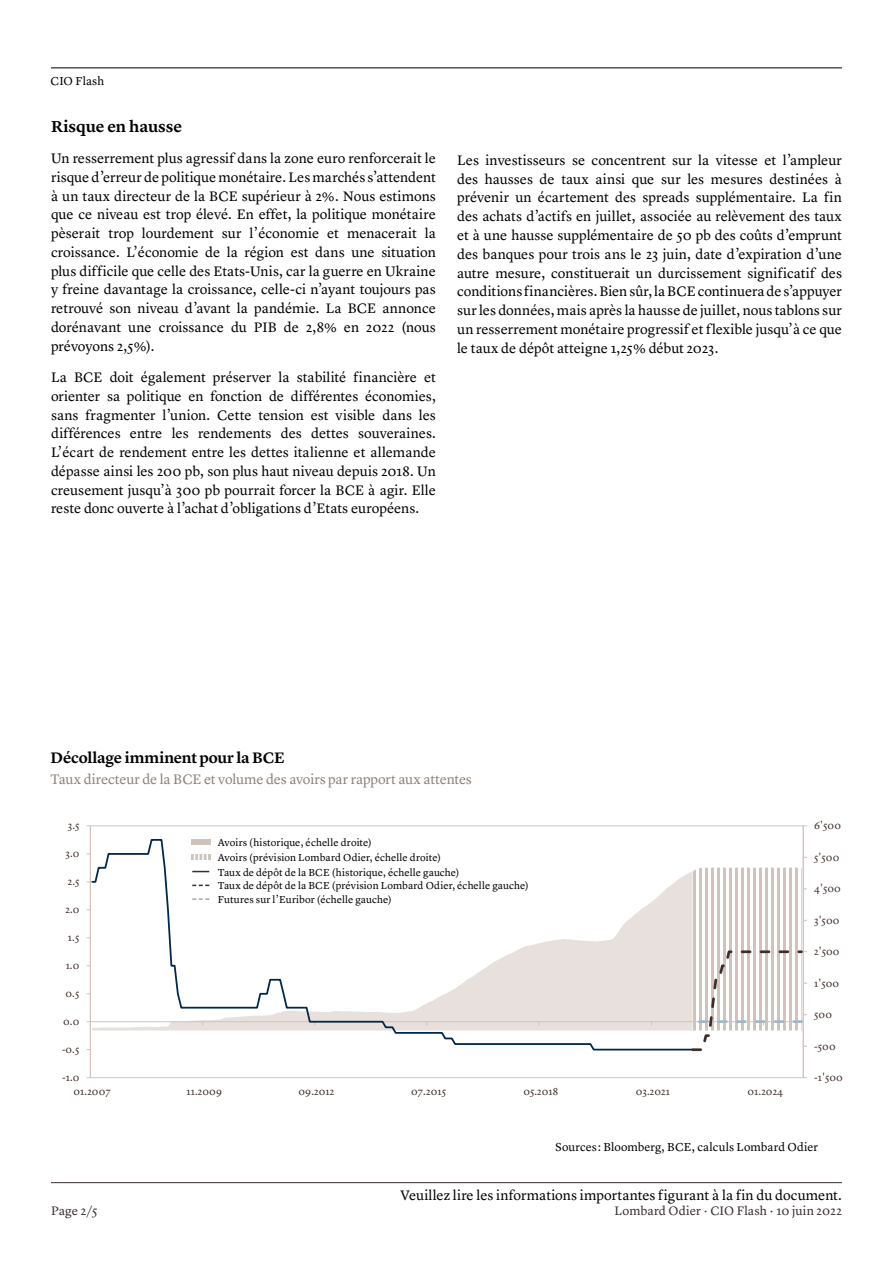
<style>
.page{position:relative;width:893px;height:1263px;background:#fff}
.page>*{position:absolute;margin:0;border:0;box-sizing:border-box;transform-origin:0 0}
.t1{font:600 16.5px "Lyon Text";letter-spacing:-.005em;color:#000}
.t2{font:600 15.75px "Lyon Text";letter-spacing:-.01em;color:#000}
.t3{font:14.25px/18.8px "Lyon Text";color:#000;text-align:justify}
.t4{font:14.25px "Lyon Text";letter-spacing:-.015em;color:#8e8279}
.t5{font:12.75px "Lyon Text";letter-spacing:.005em;color:#372f2d}
.t6{font:12px "Lyon Text";letter-spacing:.005em;color:#000}
.t7{font:10.5px/13.8px "Lyon Text";letter-spacing:.01em;color:#000}
.t8{font:10.5px "Lyon Text";color:#3f2d2a}
</style>
<div class="page">
<hr style="left:51px;top:68px;width:791px;height:1px;background:#000">
<hr style="left:51px;top:1182px;width:791px;height:1px;background:#372f2d">
<hr style="left:803px;top:826px;width:1px;height:252px;background:#d1c3bc">
<hr style="left:90px;top:826px;width:1px;height:252px;background:#d1c3bc">
<svg style="left:91px;top:839px;width:599px;height:212px"></svg>
<svg style="left:690px;top:868px;width:117px;height:184px"></svg>
<p class="t6" style="left:51px;top:72px;width:55px">CIO Flash</p>
<p class="t1" style="left:51px;top:113px;width:133px">Risque en hausse</p>
<p class="t3" style="left:51px;top:148px;width:386px">Un resserrement plus agressif dans la zone euro renforcerait le risque d’erreur de politique monétaire. Les marchés s’attendent à un taux directeur de la BCE supérieur à 2%. Nous estimons que ce niveau est trop élevé. En effet, la politique monétaire pèserait trop lourdement sur l’économie et menacerait la croissance. L’économie de la région est dans une situation plus difficile que celle des Etats-Unis, car la guerre en Ukraine y freine davantage la croissance, celle-ci n’ayant toujours pas retrouvé son niveau d’avant la pandémie. La BCE annonce dorénavant une croissance du PIB de 2,8% en 2022 (nous prévoyons 2,5%).</p>
<p class="t3" style="left:51px;top:367px;width:386px">La BCE doit également préserver la stabilité financière et orienter sa politique en fonction de différentes économies, sans fragmenter l’union. Cette tension est visible dans les différences entre les rendements des dettes souveraines.<br>L’écart de rendement entre les dettes italienne et allemande dépasse ainsi les 200 pb, son plus haut niveau depuis 2018. Un creusement jusqu’à 300 pb pourrait forcer la BCE à agir. Elle reste donc ouverte à l’achat d’obligations d’Etats européens.</p>
<p class="t5" style="left:51px;top:72px;width:58px">CIO Flash</p>
<p class="t3" style="left:457px;top:150px;width:386px">Les investisseurs se concentrent sur la vitesse et l’ampleur des hausses de taux ainsi que sur les mesures destinées à prévenir un écartement des spreads supplémentaire. La fin des achats d’actifs en juillet, associée au relèvement des taux et à une hausse supplémentaire de 50 pb des coûts d’emprunt des banques pour trois ans le 23 juin, date d’expiration d’une autre mesure, constituerait un durcissement significatif des conditions financières. Bien sûr, la BCE continuera de s’appuyer sur les données, mais après la hausse de juillet, nous tablons sur un resserrement monétaire progressif et flexible jusqu’à ce que le taux de dépôt atteigne 1,25% début 2023.</p>
<p class="t2" style="left:51px;top:745px;width:236px">Décollage imminent pour la BCE</p>
<p class="t4" style="left:51px;top:769px;width:423px">Taux directeur de la BCE et volume des avoirs par rapport aux attentes</p>
<p class="t8" style="left:68px;top:818px;width:13px">3.5</p>
<p class="t8" style="left:66px;top:846px;width:15px">3.0</p>
<p class="t8" style="left:68px;top:874px;width:13px">2.5</p>
<p class="t8" style="left:65px;top:902px;width:16px">2.0</p>
<p class="t8" style="left:68px;top:930px;width:13px">1.5</p>
<p class="t8" style="left:66px;top:958px;width:15px">1.0</p>
<p class="t8" style="left:66px;top:986px;width:15px">0.5</p>
<p class="t8" style="left:63px;top:1013px;width:18px">0.0</p>
<p class="t8" style="left:62px;top:1041px;width:19px">-0.5</p>
<p class="t8" style="left:62px;top:1069px;width:19px">-1.0</p>
<p class="t7" style="left:218px;top:835px;width:156px">Avoirs (historique, échelle droite)</p>
<p class="t7" style="left:218px;top:864px;width:312px">Taux de dépôt de la BCE (historique, échelle gauche)<br>Taux de dépôt de la BCE (prévision Lombard Odier, échelle gauche)<br>Futures sur l’Euribor (échelle gauche)</p>
<p class="t7" style="left:218px;top:849px;width:225px">Avoirs (prévision Lombard Odier, échelle droite)</p>
<p class="t8" style="left:73px;top:1083px;width:39px">01.2007</p>
<p class="t8" style="left:187px;top:1083px;width:37px">11.2009</p>
<p class="t8" style="left:299px;top:1083px;width:37px">09.2012</p>
<p class="t8" style="left:411px;top:1083px;width:36px">07.2015</p>
<p class="t8" style="left:523px;top:1083px;width:36px">05.2018</p>
<p class="t8" style="left:636px;top:1083px;width:36px">03.2021</p>
<p class="t8" style="left:747px;top:1083px;width:37px">01.2024</p>
<p class="t8" style="left:814px;top:818px;width:28px">6'500</p>
<p class="t8" style="left:814px;top:849px;width:27px">5'500</p>
<p class="t8" style="left:814px;top:881px;width:28px">4'500</p>
<p class="t8" style="left:814px;top:912px;width:27px">3'500</p>
<p class="t8" style="left:814px;top:944px;width:27px">2'500</p>
<p class="t8" style="left:814px;top:975px;width:27px">1'500</p>
<p class="t8" style="left:814px;top:1006px;width:19px">500</p>
<p class="t8" style="left:814px;top:1038px;width:23px">-500</p>
<p class="t8" style="left:814px;top:1069px;width:30px">-1'500</p>
<p class="t6" style="left:555px;top:1138px;width:264px">Sources : Bloomberg, BCE, calculs Lombard Odier</p>
<p class="t3" style="left:400px;top:1184px;width:443px">Veuillez lire les informations importantes figurant à la fin du document.</p>
<p class="t5" style="left:51px;top:1201px;width:48px">Page 2/5</p>
<p class="t5" style="left:614px;top:1201px;width:229px">Lombard Odier · CIO Flash · 10 juin 2022</p>
</div>
